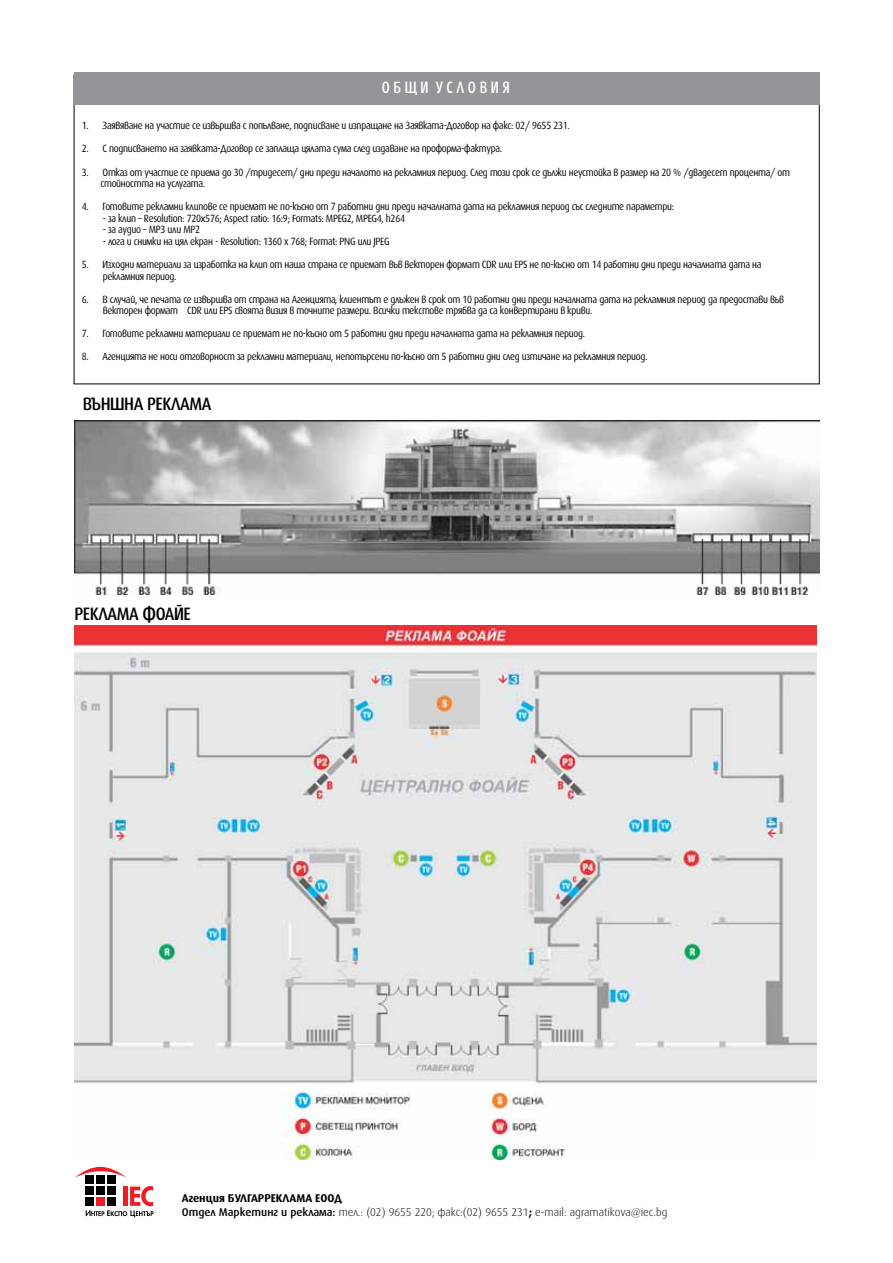
<style>
.page{position:relative;width:893px;height:1263px;background:#fff}
.page>*{position:absolute;margin:0;border:0;box-sizing:border-box;transform-origin:0 0}
.t1{font:500 18px "Hermes Bg";letter-spacing:-.025em;color:#000;scale:.9 1}
.t2{font:500 16.5px "Hermes Bg";color:#fff;scale:.8 1}
.t3{font:300 11.25px/13.5px "Hermes Bg";color:#000}
.t4{font:10.5px/11.6px "Hermes Bg";letter-spacing:-.03em;color:#000;scale:.9 1}
.s1{font-family:"SP Ariel"}
.s2{font-weight:700}
.s3{font-weight:500}
</style>
<div class="page">
<div style="left:74px;top:72px;width:746px;height:32px;background:#939598"></div>
<img style="left:74px;top:420px;width:746px;height:175px">
<div style="left:86px;top:1175px;width:8px;height:9px;background:#000"></div>
<div style="left:97px;top:1175px;width:8px;height:9px;background:#000"></div>
<div style="left:108px;top:1175px;width:8px;height:9px;background:#000"></div>
<svg style="left:76px;top:1167px;width:50px;height:10px"></svg>
<svg style="left:86px;top:1186px;width:68px;height:31px"></svg>
<img style="left:74px;top:626px;width:743px;height:533px">
<h2 class="t2" style="left:382px;top:78px;width:161px">О Б Щ И У С Л О В И Я</h2>
<p class="t4" style="left:82px;top:120px;width:544px">1. Заявяване на участие се извършва с попълване, подписване и изпращане на Заявката-Договор на факс: 02/ 9655 231.</p>
<p class="t4" style="left:82px;top:143px;width:469px">2. С подписването на заявката-Договор се заплаща цялата сума след издаване на проформа-фактура.</p>
<p class="t4" style="left:100px;top:166px;width:768px;text-indent:-19px">3. Отказ от участие се приема до 30 /тридесет/ дни преди началото на рекламния период. След този срок се дължи неустойка в размер на 20 % /двадесет процента/ от стойността на услугата.</p>
<p class="t4" style="left:82px;top:201px;width:660px">4. Готовите рекламни клипове се приемат не по-късно от 7 работни дни преди началната дата на рекламния период със следните параметри:</p>
<p class="t4" style="left:103px;top:212px;width:337px">- за клип – Resolution: 720<span class="s1">õ</span>576; Aspect ratio: 16:9; Formats: MPEG2, MPEG4, h264</p>
<p class="t4" style="left:103px;top:224px;width:110px">- за аудио – MP3 или MP2</p>
<p class="t4" style="left:103px;top:236px;width:320px">- лога и снимки на цял екран - Resolution: 1360 x 768; Format: PNG или JPEG</p>
<p class="t4" style="left:103px;top:259px;width:733px;text-indent:-21px">5. Изходни материали за изработка на клип от наша страна се приемат във векторен формат CDR или EPS не по-късно от 14 работни дни преди началната дата на рекламния период.</p>
<p class="t4" style="left:103px;top:293px;width:758px;text-indent:-21px">6. В случай, че печата се извършва от страна на Агенцията, клиентът е длъжен в срок от 10 работни дни преди началната дата на рекламния период да предостави във векторен формат CDR или EPS своята визия в точните размери. Всички текстове трябва да са конвертирани в криви.</p>
<p class="t4" style="left:82px;top:328px;width:561px">7. Готовите рекламни материали се приемат не по-късно от 5 работни дни преди началната дата на рекламния период.</p>
<p class="t4" style="left:82px;top:351px;width:630px">8. Агенцията не носи отговорност за рекламни материали, непотърсени по-късно от 5 работни дни след изтичане на рекламния период.</p>
<h1 class="t1" style="left:83px;top:393px;width:145px">ВЪНШНА РЕКЛАМА</h1>
<h1 class="t1" style="left:74px;top:604px;width:131px">РЕКЛАМА ФОАЙЕ</h1>
<p class="t3" style="left:182px;top:1191px;width:487px"><span class="s2">Агенция БУЛГАРРЕКЛАМА ЕООД<br></span><span class="s3">Отдел Маркетинг и реклама:</span> тел.: (02) 9655 220; факс:(02) 9655 231<span class="s2">;</span> e-mail: agramatikova@iec.bg</p>
</div>
